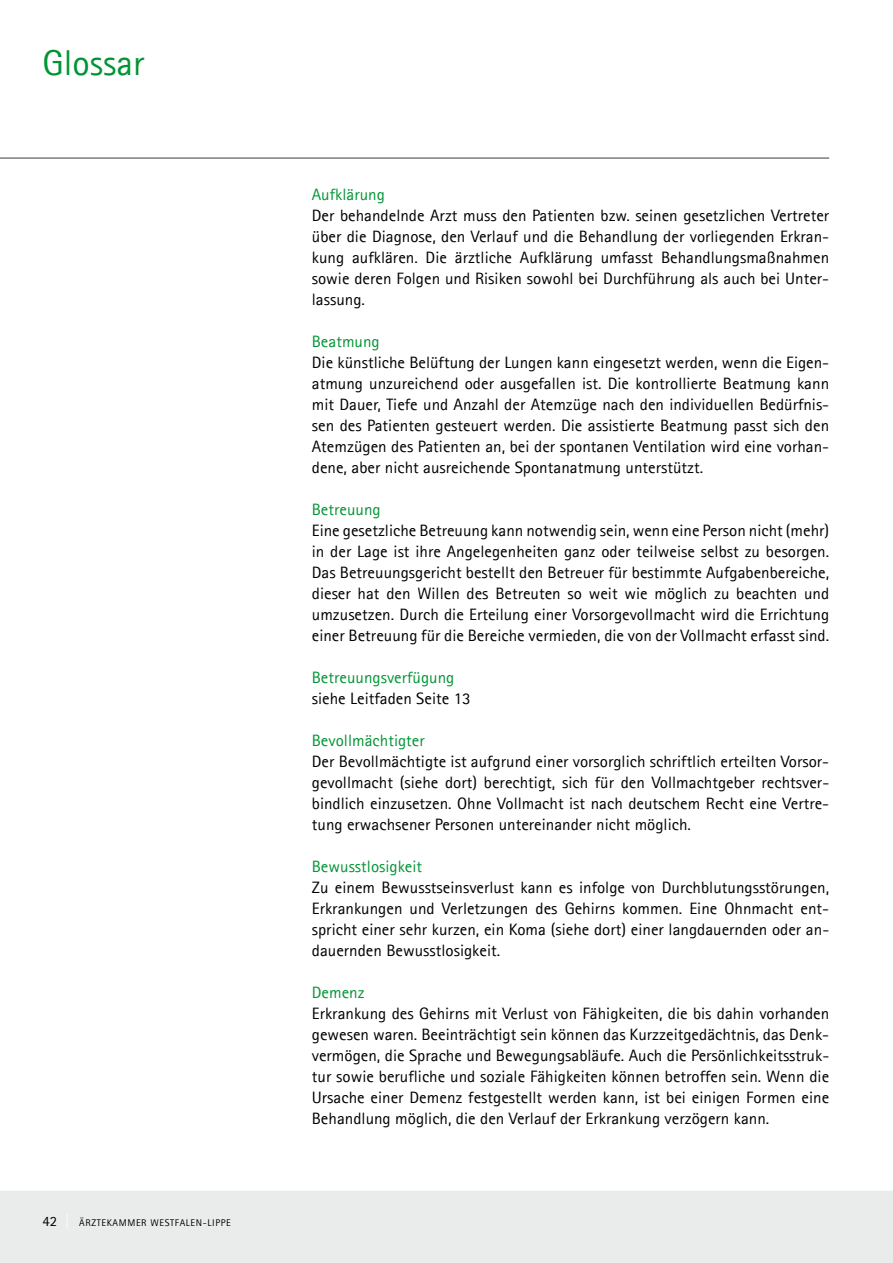
<style>
.page{position:relative;width:893px;height:1263px;background:#fff}
.page>*{position:absolute;margin:0;border:0;box-sizing:border-box;transform-origin:0 0}
.t1{font:36px "Agfa Rotis Sans Serif";color:#009534}
.t2{font:16.5px/21px "Agfa Rotis Sans Serif";color:#000;text-align:justify}
.t3{font:16.5px "Agfa Rotis Sans Serif";color:#009534}
.t4{font:9.75px "Agfa Rotis Sans Serif";letter-spacing:.06em;color:#000}
.s1{font-size:14.25px}
.s2{font-size:14.25px;color:#fff}
</style>
<div class="page">
<hr style="left:0;top:157px;width:829px;height:2px;background:#7b7c7e">
<div style="left:0;top:1191px;width:893px;height:72px;background:#eaebeb"></div>
<h1 class="t1" style="left:43px;top:41px;width:103px">Glossar</h1>
<p class="t4" style="left:43px;top:1217px;width:190px"><span class="s1">42</span> <span class="s2">|</span> Ärztekammer Westfalen-Lippe</p>
<p class="t3" style="left:312px;top:185px;width:75px">Aufklärung</p>
<p class="t2" style="left:312px;top:205px;width:519px">Der behandelnde Arzt muss den Patienten bzw. seinen gesetzlichen Vertreter über die Diagnose, den Verlauf und die Behandlung der vorliegenden Erkran&shy;kung aufklären. Die ärztliche Aufklärung umfasst Behandlungsmaßnahmen sowie deren Folgen und Risiken sowohl bei Durchführung als auch bei Unter&shy;lassung.</p>
<p class="t3" style="left:312px;top:332px;width:69px">Beatmung</p>
<p class="t2" style="left:312px;top:352px;width:519px">Die künstliche Belüftung der Lungen kann eingesetzt werden, wenn die Eigen&shy;atmung unzureichend oder ausgefallen ist. Die kontrollierte Beatmung kann mit Dauer, Tiefe und Anzahl der Atemzüge nach den individuellen Bedürfnis&shy;sen des Patienten gesteuert werden. Die assistierte Beatmung passt sich den Atemzügen des Patienten an, bei der spontanen Ventilation wird eine vorhan&shy;dene, aber nicht ausreichende Spontanatmung unterstützt.</p>
<p class="t3" style="left:312px;top:500px;width:70px">Betreuung</p>
<p class="t2" style="left:312px;top:520px;width:519px">Eine gesetzliche Betreuung kann notwendig sein, wenn eine Person nicht (mehr) in der Lage ist ihre Angelegenheiten ganz oder teilweise selbst zu besorgen.<br>Das Betreuungsgericht bestellt den Betreuer für bestimmte Aufgabenbereiche, dieser hat den Willen des Betreuten so weit wie möglich zu beachten und umzusetzen. Durch die Erteilung einer Vorsorgevollmacht wird die Errichtung einer Betreuung für die Bereiche vermieden, die von der Vollmacht erfasst sind.</p>
<p class="t3" style="left:312px;top:668px;width:144px">Betreuungsverfügung</p>
<p class="t2" style="left:312px;top:688px;width:160px">siehe Leitfaden Seite 13</p>
<p class="t3" style="left:312px;top:731px;width:114px">Bevollmächtigter</p>
<p class="t2" style="left:312px;top:751px;width:519px">Der Bevollmächtigte ist aufgrund einer vorsorglich schriftlich erteilten Vorsor&shy;gevollmacht (siehe dort) berechtigt, sich für den Vollmachtgeber rechtsver&shy;bindlich einzusetzen. Ohne Vollmacht ist nach deutschem Recht eine Vertre&shy;tung erwachsener Personen untereinander nicht möglich.</p>
<p class="t3" style="left:312px;top:857px;width:112px">Bewusstlosigkeit</p>
<p class="t2" style="left:312px;top:877px;width:519px">Zu einem Bewusstseinsverlust kann es infolge von Durchblutungsstörungen, Erkrankungen und Verletzungen des Gehirns kommen. Eine Ohnmacht ent&shy;spricht einer sehr kurzen, ein Koma (siehe dort) einer langdauernden oder an&shy;dauernden Bewusstlosigkeit.</p>
<p class="t3" style="left:312px;top:983px;width:54px">Demenz</p>
<p class="t2" style="left:312px;top:1003px;width:519px">Erkrankung des Gehirns mit Verlust von Fähigkeiten, die bis dahin vorhanden gewesen waren. Beeinträchtigt sein können das Kurzzeitgedächtnis, das Denk&shy;vermögen, die Sprache und Bewegungsabläufe. Auch die Persönlichkeitsstruk&shy;tur sowie berufliche und soziale Fähigkeiten können betroffen sein. Wenn die Ursache einer Demenz festgestellt werden kann, ist bei einigen Formen eine Behandlung möglich, die den Verlauf der Erkrankung verzögern kann.</p>
</div>
